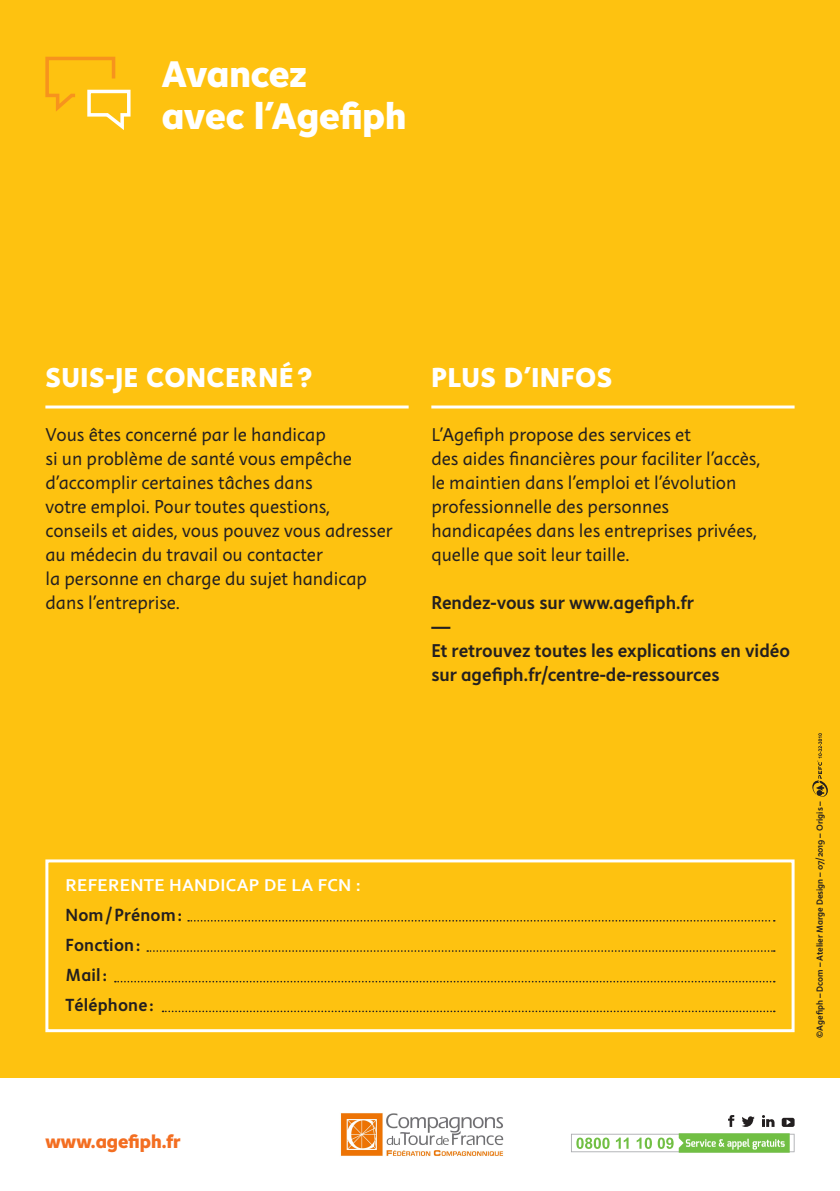
<style>
.page{position:relative;width:840px;height:1191px;background:#fff}
.page>*{position:absolute;margin:0;border:0;box-sizing:border-box;transform-origin:0 0}
.t1{font:800 38px/42px "Instant 5";color:#fff}
.t2{font:800 28px "Instant 5";letter-spacing:.03em;color:#fff}
.t3{font:19px/24px "Instant 3";color:#231f20}
.t4{font:19px/24px "Instant 4 Slow";color:#231f20}
.t5{font:800 19px "Instant 5";color:#f36e21}
.t6{font:18px/30px "Instant 4 Slow";letter-spacing:.01em;color:#231f20}
.t7{font:700 18px "Corbel";letter-spacing:.02em;color:#fff}
.t8{font:9px "Instant 4 Slow";color:#231f20}
</style>
<div class="page">
<div style="left:0;top:0;width:839px;height:1077px;background:#fec210"></div>
<svg style="left:762px;top:1115px;width:12px;height:12px"></svg>
<svg style="left:781px;top:1117px;width:13px;height:10px"></svg>
<svg style="left:728px;top:1115px;width:6px;height:12px"></svg>
<svg style="left:742px;top:1116px;width:12px;height:11px"></svg>
<svg style="left:571px;top:1133px;width:223px;height:19px"></svg>
<svg style="left:45px;top:56px;width:86px;height:74px"></svg>
<hr style="left:45px;top:405px;width:363px;height:3px;background:#fff">
<hr style="left:431px;top:405px;width:363px;height:3px;background:#fff">
<svg style="left:812px;top:733px;width:15px;height:64px"></svg>
<div style="left:45px;top:859px;width:749px;height:173px;border:3px solid #fff"></div>
<svg style="left:188px;top:920px;width:586px;height:1px"></svg>
<svg style="left:147px;top:950px;width:627px;height:1px"></svg>
<svg style="left:162px;top:1010px;width:612px;height:2px"></svg>
<svg style="left:115px;top:981px;width:659px;height:1px"></svg>
<img style="left:340px;top:1113px;width:164px;height:43px">
<h1 class="t1" style="left:162px;top:52px;width:246px">Avancez<br>avec l’Agefiph</h1>
<h2 class="t2" style="left:45px;top:357px;width:268px">SUIS-JE CONCERNÉ ?</h2>
<h2 class="t2" style="left:431px;top:357px;width:182px">PLUS D'INFOS</h2>
<p class="t3" style="left:431px;top:422px;width:330px">L’Agefiph propose des services et<br>des aides financières pour faciliter l’accès, le maintien dans l’emploi et l’évolution professionnelle des personnes handicapées dans les entreprises privées, quelle que soit leur taille.</p>
<p class="t4" style="left:431px;top:590px;width:360px">Rendez-vous sur www.agefiph.fr<br>—<br>Et retrouvez toutes les explications en vidéo sur agefiph.fr/centre-de-ressources</p>
<p class="t3" style="left:45px;top:422px;width:348px">Vous êtes concerné par le handicap<br>si un problème de santé vous empêche d’accomplir certaines tâches dans<br>votre emploi. Pour toutes questions, conseils et aides, vous pouvez vous adresser au médecin du travail ou contacter<br>la personne en charge du sujet handicap dans l’entreprise.</p>
<p class="t7" style="left:65px;top:873px;width:297px">REFERENTE HANDICAP DE LA FCN :</p>
<p class="t6" style="left:65px;top:899px;width:118px">Nom / Prénom :<br>Fonction :<br>Mail :<br>Téléphone :</p>
<p class="t5" style="left:45px;top:1128px;width:137px">www.agefiph.fr</p>
<p class="t8" style="left:813px;top:1037px;width:238px;rotate:-90deg">©Agefiph – Dcom – Atelier Marge Design – 07/2019 – Origis –</p>
</div>
